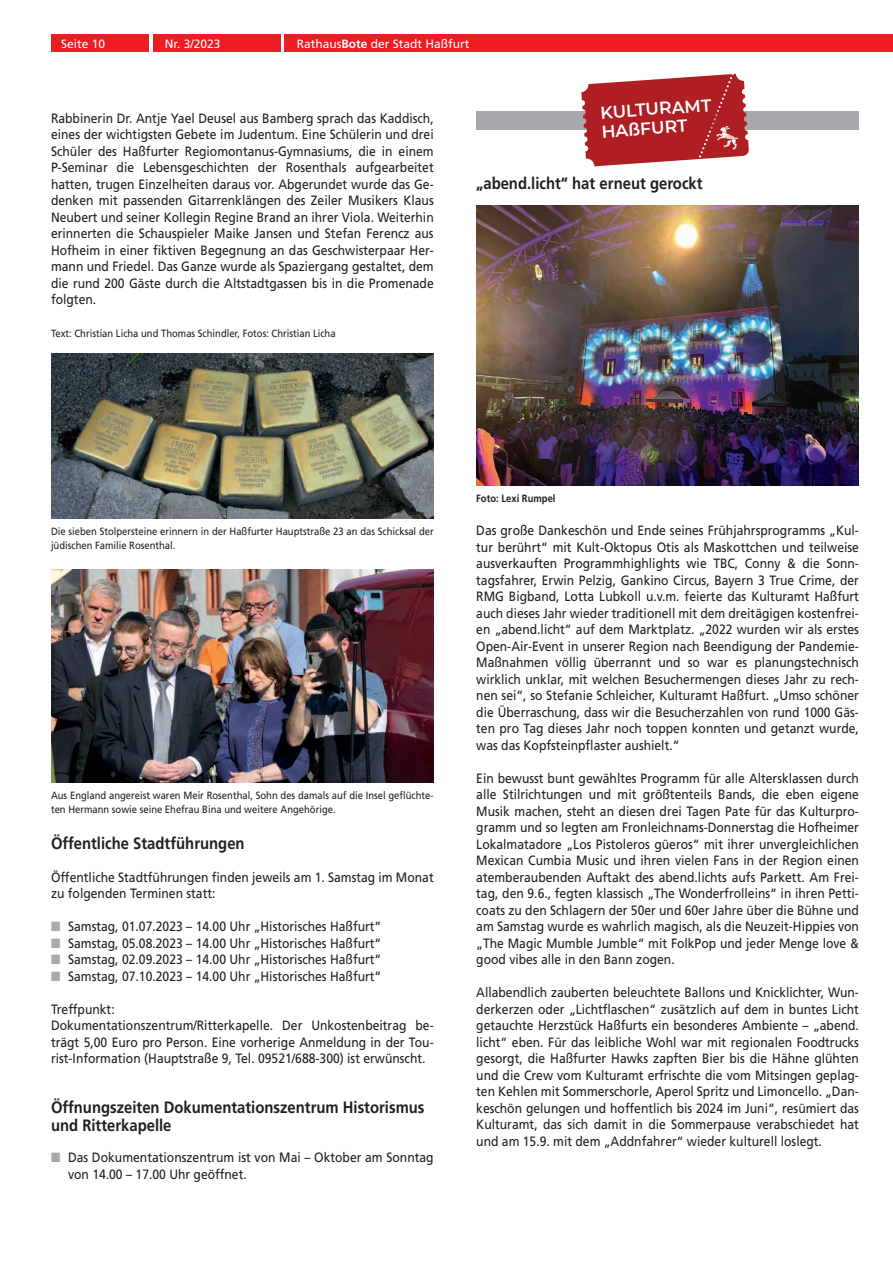
<style>
.page{position:relative;width:893px;height:1263px;background:#fff}
.page>*{position:absolute;margin:0;border:0;box-sizing:border-box;transform-origin:0 0}
.t1{font:600 17.25px/19.2px "Montserrat";color:#fff}
.t2{font:700 16.5px/18px "Frutiger";color:#231f20;scale:.9 1}
.t3{font:13.5px/16.5px "Frutiger";color:#231f20;text-align:justify;scale:.9 1}
.t4{font:12px "Frutiger";color:#fff}
.t5{font:10.5px/13.5px "Frutiger";color:#231f20;scale:.9 1}
.t6{font:700 10.5px "Frutiger";color:#231f20;scale:.9 1}
.s1{font-weight:700}
.s2{color:#a8a9ad}
</style>
<div class="page">
<div style="left:51px;top:34px;width:98px;height:17px;background:#ee1d23"></div>
<div style="left:153px;top:34px;width:128px;height:17px;background:#ee1d23"></div>
<div style="left:285px;top:34px;width:608px;height:17px;background:#ee1d23"></div>
<img style="left:51px;top:354px;width:383px;height:165px">
<img style="left:51px;top:569px;width:383px;height:214px">
<div style="left:476px;top:111px;width:383px;height:18px;background:#a8a9ad"></div>
<svg style="left:581px;top:74px;width:169px;height:92px;background:#bb4246"></svg>
<img style="left:476px;top:205px;width:383px;height:281px">
<p class="t4" style="left:61px;top:37px;width:46px">Seite 10</p>
<p class="t4" style="left:165px;top:37px;width:57px">Nr. 3/2023</p>
<p class="t4" style="left:297px;top:37px;width:174px">Rathaus<span class="s1">Bote</span> der Stadt Haßfurt</p>
<p class="t3" style="left:51px;top:110px;width:427px">Rabbinerin Dr. Antje Yael Deusel aus Bamberg sprach das Kaddisch, eines der wichtigsten Gebete im Judentum. Eine Schülerin und drei Schüler des Haßfurter Regiomontanus-Gymnasiums, die in einem P-Seminar die Lebensgeschichten der Rosenthals aufgearbeitet hatten, trugen Einzelheiten daraus vor. Abgerundet wurde das Ge&shy;denken mit passenden Gitarrenklängen des Zeiler Musikers Klaus Neubert und seiner Kollegin Regine Brand an ihrer Viola. Weiterhin erinnerten die Schauspieler Maike Jansen und Stefan Ferencz aus Hofheim in einer fiktiven Begegnung an das Geschwisterpaar Her&shy;mann und Friedel. Das Ganze wurde als Spaziergang gestaltet, dem die rund 200 Gäste durch die Altstadtgassen bis in die Promenade folgten.</p>
<p class="t5" style="left:51px;top:327px;width:318px">Text: Christian Licha und Thomas Schindler, Fotos: Christian Licha</p>
<p class="t1" style="left:599px;top:102px;width:113px;rotate:-4deg">KULTURAMT<br>HAßFURT</p>
<p class="t2" style="left:476px;top:174px;width:253px">„abend.licht“ hat erneut gerockt</p>
<p class="t5" style="left:51px;top:525px;width:427px">Die sieben Stolpersteine erinnern in der Haßfurter Hauptstraße 23 an das Schicksal der jüdischen Familie Rosenthal.</p>
<p class="t5" style="left:51px;top:789px;width:427px">Aus England angereist waren Meir Rosenthal, Sohn des damals auf die Insel geflüchte&shy;ten Hermann sowie seine Ehefrau Bina und weitere Angehörige.</p>
<p class="t2" style="left:51px;top:834px;width:217px">Öffentliche Stadtführungen</p>
<p class="t3" style="left:51px;top:869px;width:427px">Öffentliche Stadtführungen finden jeweils am 1. Samstag im Monat zu folgenden Terminen statt:</p>
<p class="t3" style="left:51px;top:918px;width:369px"><span class="s2">■</span> Samstag, 01.07.2023 – 14.00 Uhr „Historisches Haßfurt“</p>
<p class="t3" style="left:51px;top:935px;width:369px"><span class="s2">■</span> Samstag, 05.08.2023 – 14.00 Uhr „Historisches Haßfurt“</p>
<p class="t3" style="left:51px;top:951px;width:369px"><span class="s2">■</span> Samstag, 02.09.2023 – 14.00 Uhr „Historisches Haßfurt“</p>
<p class="t3" style="left:51px;top:968px;width:369px"><span class="s2">■</span> Samstag, 07.10.2023 – 14.00 Uhr „Historisches Haßfurt“</p>
<p class="t3" style="left:51px;top:1001px;width:427px;text-align:left">Treffpunkt:<br>Dokumentationszentrum/Ritterkapelle. Der Unkostenbeitrag be&shy;trägt 5,00 Euro pro Person. Eine vorherige Anmeldung in der Tou&shy;rist-Information (Hauptstraße 9, Tel. 09521/688-300) ist erwünscht.</p>
<p class="t2" style="left:51px;top:1098px;width:416px">Öffnungszeiten Dokumentationszentrum Historismus und Ritterkapelle</p>
<p class="t3" style="left:68px;top:1149px;width:408px;text-indent:-17px"><span class="s2">■</span> Das Dokumentationszentrum ist von Mai – Oktober am Sonntag von 14.00 – 17.00 Uhr geöffnet.</p>
<p class="t6" style="left:476px;top:492px;width:90px">Foto: Lexi Rumpel</p>
<p class="t3" style="left:476px;top:522px;width:427px">Das große Dankeschön und Ende seines Frühjahrsprogramms „Kul&shy;tur berührt“ mit Kult-Oktopus Otis als Maskottchen und teilweise ausverkauften Programmhighlights wie TBC, Conny &amp; die Sonn&shy;tagsfahrer, Erwin Pelzig, Gankino Circus, Bayern 3 True Crime, der RMG Bigband, Lotta Lubkoll u.v.m. feierte das Kulturamt Haßfurt auch dieses Jahr wieder traditionell mit dem dreitägigen kostenfrei&shy;en „abend.licht“ auf dem Marktplatz. „2022 wurden wir als erstes Open-Air-Event in unserer Region nach Beendigung der Pandemie-Maßnahmen völlig überrannt und so war es planungstechnisch wirklich unklar, mit welchen Besuchermengen dieses Jahr zu rech&shy;nen sei“, so Stefanie Schleicher, Kulturamt Haßfurt. „Umso schöner die Überraschung, dass wir die Besucherzahlen von rund 1000 Gäs&shy;ten pro Tag dieses Jahr noch toppen konnten und getanzt wurde, was das Kopfsteinpflaster aushielt.“</p>
<p class="t3" style="left:476px;top:770px;width:427px">Ein bewusst bunt gewähltes Programm für alle Altersklassen durch alle Stilrichtungen und mit größtenteils Bands, die eben eigene Musik machen, steht an diesen drei Tagen Pate für das Kulturpro&shy;gramm und so legten am Fronleichnams-Donnerstag die Hofheimer Lokalmatadore „Los Pistoleros güeros“ mit ihrer unvergleichlichen Mexican Cumbia Music und ihren vielen Fans in der Region einen atemberaubenden Auftakt des abend.lichts aufs Parkett. Am Frei&shy;tag, den 9.6., fegten klassisch „The Wonderfrolleins“ in ihren Petti&shy;coats zu den Schlagern der 50er und 60er Jahre über die Bühne und am Samstag wurde es wahrlich magisch, als die Neuzeit-Hippies von „The Magic Mumble Jumble“ mit FolkPop und jeder Menge love &amp; good vibes alle in den Bann zogen.</p>
<p class="t3" style="left:476px;top:984px;width:427px">Allabendlich zauberten beleuchtete Ballons und Knicklichter, Wun&shy;derkerzen oder „Lichtflaschen“ zusätzlich auf dem in buntes Licht getauchte Herzstück Haßfurts ein besonderes Ambiente – „abend. licht“ eben. Für das leibliche Wohl war mit regionalen Foodtrucks gesorgt, die Haßfurter Hawks zapften Bier bis die Hähne glühten und die Crew vom Kulturamt erfrischte die vom Mitsingen geplag&shy;ten Kehlen mit Sommerschorle, Aperol Spritz und Limoncello. „Dan&shy;keschön gelungen und hoffentlich bis 2024 im Juni“, resümiert das Kulturamt, das sich damit in die Sommerpause verabschiedet hat und am 15.9. mit dem „Addnfahrer“ wieder kulturell loslegt.</p>
</div>
